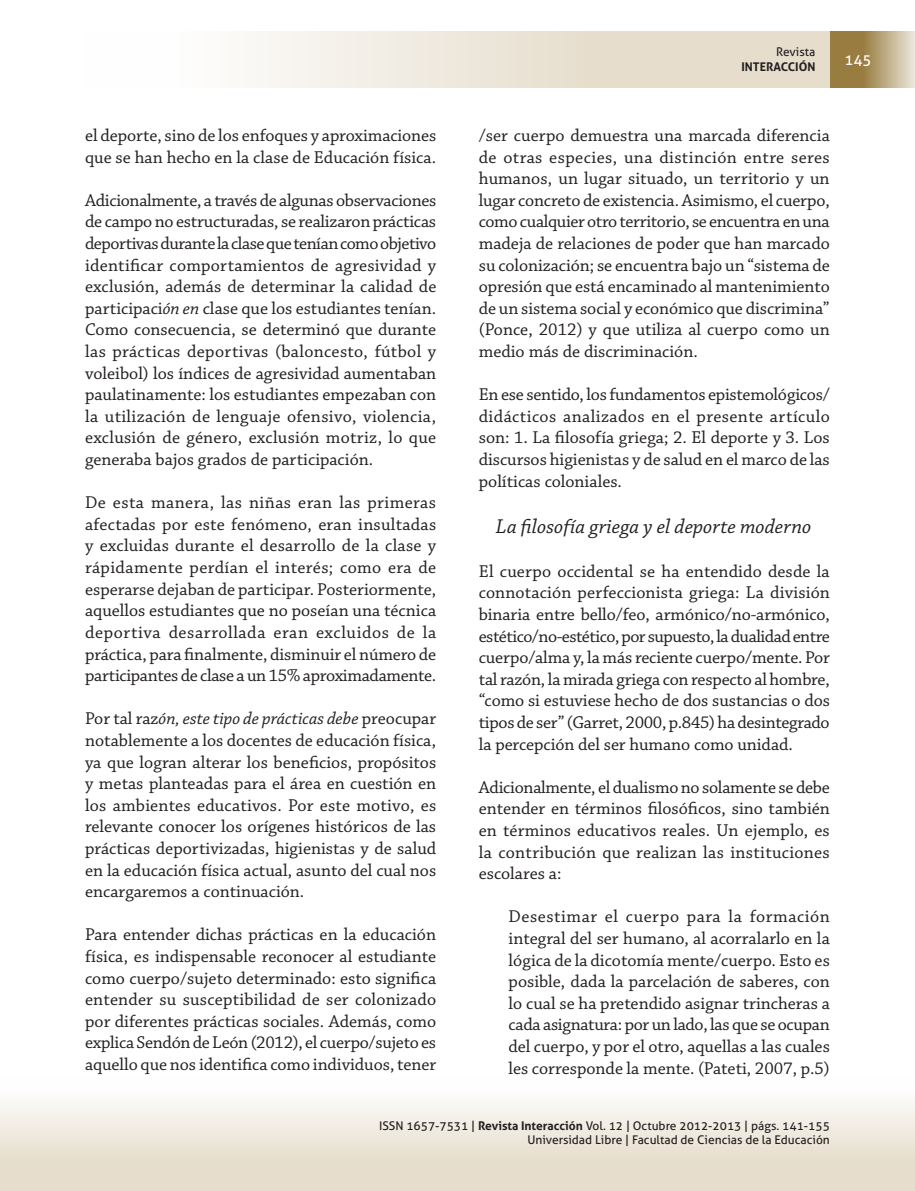
<style>
.page{position:relative;width:915px;height:1191px;background:#fff}
.page>*{position:absolute;margin:0;border:0;box-sizing:border-box;transform-origin:0 0}
.SUBTITULO_2{font:italic 21px "Chaparral Pro";letter-spacing:.005em;color:#231f20}
.Cuerpo_de_texto{font:18px/21.6px "Chaparral Pro";color:#231f20;text-align:justify}
.Entrada{font:18px/21.6px "Chaparral Pro";color:#231f20;text-align:justify}
.t1{font:15px "Aller";color:#fff}
.t2{font:12px/14.4px "Aller";color:#231f20;text-align:right}
.t3{font:700 12px "Aller";color:#231f20}
.s1{font-style:italic}
.s2{font-weight:700}
</style>
<div class="page">
<div style="left:0;top:1077px;width:914px;height:114px;background:linear-gradient(to bottom,#fff,#e1d6c2)"></div>
<div style="left:85px;top:31px;width:744px;height:57px;background:linear-gradient(to right,#fff,#e0d5c0)"></div>
<svg style="left:829px;top:31px;width:85px;height:57px;background:#b29d70"></svg>
<p class="Cuerpo_de_texto" style="left:85px;top:125px;width:352px">el deporte, sino de los enfoques y aproximaciones que se han hecho en la clase de Educación física.</p>
<p class="Cuerpo_de_texto" style="left:85px;top:190px;width:352px">Adicionalmente, a través de algunas observaciones de campo no estructuradas, se realizaron prácticas deportivas durante la clase que tenían como objetivo identificar comportamientos de agresividad y exclusión, además de determinar la calidad de participaci<span class="s1">ón en</span> clase que los estudiantes tenían.<br>Como consecuencia, se determinó que durante las prácticas deportivas (baloncesto, fútbol y voleibol) los índices de agresividad aumentaban paulatinamente: los estudiantes empezaban con la utilización de lenguaje ofensivo, violencia, exclusión de género, exclusión motriz, lo que generaba bajos grados de participación.</p>
<p class="Cuerpo_de_texto" style="left:85px;top:492px;width:352px">De esta manera, las niñas eran las primeras afectadas por este fenómeno, eran insultadas y excluidas durante el desarrollo de la clase y rápidamente perdían el interés; como era de esperarse dejaban de participar. Posteriormente, aquellos estudiantes que no poseían una técnica deportiva desarrollada eran excluidos de la práctica, para finalmente, disminuir el número de participantes de clase a un 15% aproximadamente.</p>
<p class="Cuerpo_de_texto" style="left:85px;top:708px;width:352px">Por tal raz<span class="s1">ón, este tipo de prácticas debe</span> preocupar notablemente a los docentes de educación física, ya que logran alterar los beneficios, propósitos y metas planteadas para el área en cuestión en los ambientes educativos. Por este motivo, es relevante conocer los orígenes históricos de las prácticas deportivizadas, higienistas y de salud en la educación física actual, asunto del cual nos encargaremos a continuación.</p>
<p class="Cuerpo_de_texto" style="left:85px;top:924px;width:352px">Para entender dichas prácticas en la educación física, es indispensable reconocer al estudiante como cuerpo/sujeto determinado: esto significa entender su susceptibilidad de ser colonizado por diferentes prácticas sociales. Además, como explica Sendón de León (2012), el cuerpo/sujeto es aquello que nos identifica como individuos, tener</p>
<p class="t2" style="left:775px;top:45px;width:41px">Revista</p>
<p class="t3" style="left:741px;top:59px;width:75px">INTERACCIÓN</p>
<p class="t1" style="left:844px;top:51px;width:28px">145</p>
<p class="Cuerpo_de_texto" style="left:478px;top:125px;width:352px">/ser cuerpo demuestra una marcada diferencia de otras especies, una distinción entre seres humanos, un lugar situado, un territorio y un lugar concreto de existencia. Asimismo, el cuerpo, como cualquier otro territorio, se encuentra en una madeja de relaciones de poder que han marcado su colonización; se encuentra bajo un “sistema de opresión que está encaminado al mantenimiento de un sistema social y económico que discrimina” (Ponce, 2012) y que utiliza al cuerpo como un medio más de discriminación.</p>
<p class="Cuerpo_de_texto" style="left:478px;top:384px;width:352px">En ese sentido, los fundamentos epistemológicos/ didácticos analizados en el presente artículo son: 1. La filosofía griega; 2. El deporte y 3. Los discursos higienistas y de salud en el marco de las políticas coloniales.</p>
<p class="SUBTITULO_2" style="left:495px;top:515px;width:317px">La filosofía griega y el deporte moderno</p>
<p class="Cuerpo_de_texto" style="left:478px;top:561px;width:352px">El cuerpo occidental se ha entendido desde la connotación perfeccionista griega: La división binaria entre bello/feo, armónico/no-armónico, estético/no-estético, por supuesto, la dualidad entre cuerpo/alma y, la más reciente cuerpo/mente. Por tal razón, la mirada griega con respecto al hombre, “como si estuviese hecho de dos sustancias o dos tipos de ser” (Garret, 2000, p.845) ha desintegrado la percepción del ser humano como unidad.</p>
<p class="Cuerpo_de_texto" style="left:478px;top:777px;width:352px">Adicionalmente, el dualismo no solamente se debe entender en términos filosóficos, sino también en términos educativos reales. Un ejemplo, es la contribución que realizan las instituciones escolares a:</p>
<p class="Entrada" style="left:508px;top:906px;width:323px">Desestimar el cuerpo para la formación integral del ser humano, al acorralarlo en la lógica de la dicotomía mente/cuerpo. Esto es posible, dada la parcelación de saberes, con lo cual se ha pretendido asignar trincheras a cada asignatura: por un lado, las que se ocupan del cuerpo, y por el otro, aquellas a las cuales les corresponde la mente. (Pateti, 2007, p.5)</p>
<p class="t2" style="left:379px;top:1118px;width:452px">ISSN 1657-7531 | <span class="s2">Revista Interacción</span> Vol. 12 | Octubre 2012-2013 | págs. 141-155<br>Universidad Libre | Facultad de Ciencias de la Educación</p>
</div>
